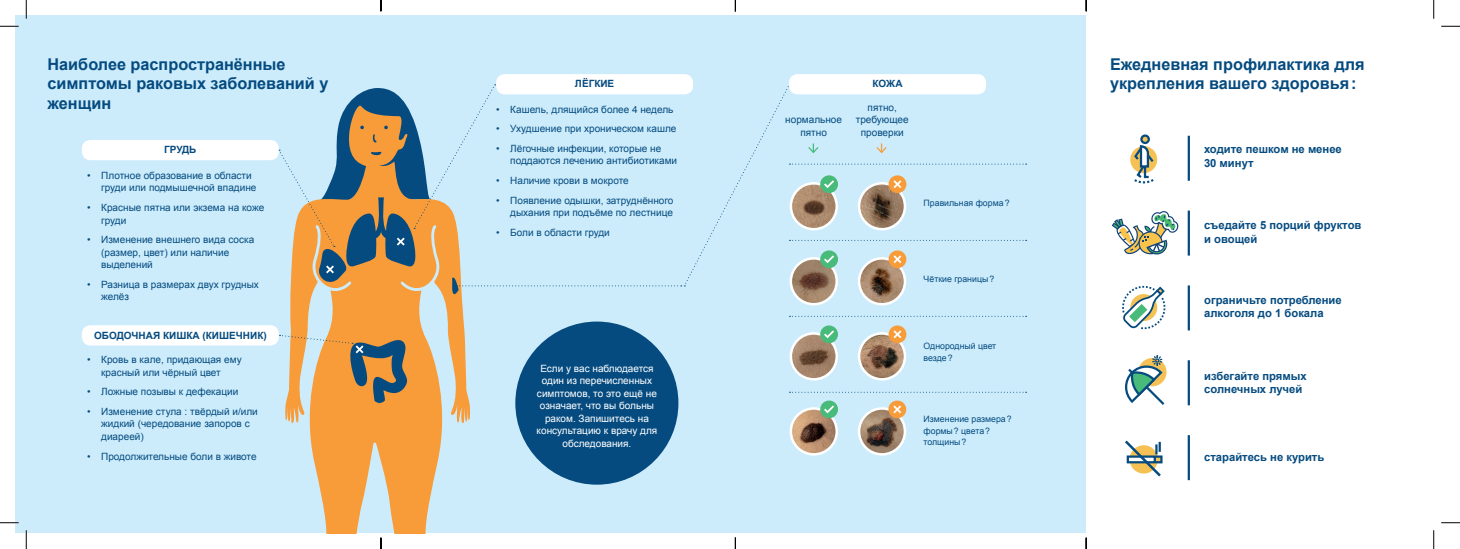
<style>
.page{position:relative;width:1460px;height:549px;background:#fff}
.page>*{position:absolute;margin:0;border:0;box-sizing:border-box;transform-origin:0 0}
.t1{font:700 16.25px/19.5px "Arial";color:#054b80}
.t2{font:700 11.25px/13.5px "Arial";color:#054b80}
.t3{font:10px/12.5px "Arial";color:#054b80}
.t4{font:10px/12.5px "Arial";color:#fff;text-align:center}
.t5{font:700 10px "Arial";color:#054b80}
.t6{font:8.75px/11.2px "Arial";color:#054b80}
</style>
<div class="page">
<div style="left:16px;top:16px;width:1070px;height:517px;background:#ccecfb"></div>
<svg style="left:285px;top:295px;width:185px;height:238px;fill:#f89b39"></svg>
<div style="left:82px;top:140px;width:197px;height:20px;background:#fff;border-radius:9px"></div>
<div style="left:515px;top:321px;width:163px;height:163px;background:#054b80;border-radius:50%"></div>
<svg style="left:279px;top:334px;width:132px;height:72px"></svg>
<div style="left:82px;top:325px;width:197px;height:20px;background:#fff;border-radius:9px"></div>
<div style="left:496px;top:74px;width:197px;height:20px;background:#fff;border-radius:9px"></div>
<div style="left:788px;top:74px;width:197px;height:20px;background:#fff;border-radius:9px"></div>
<svg style="left:789px;top:316px;width:237px;height:1px"></svg>
<svg style="left:789px;top:391px;width:237px;height:1px"></svg>
<hr style="left:1187px;top:136px;width:2px;height:45px;background:#054b80">
<hr style="left:1187px;top:210px;width:2px;height:45px;background:#054b80">
<hr style="left:1187px;top:285px;width:2px;height:45px;background:#054b80">
<hr style="left:1187px;top:360px;width:2px;height:45px;background:#054b80">
<hr style="left:1187px;top:435px;width:2px;height:45px;background:#054b80">
<svg style="left:1130px;top:146px;width:26px;height:27px"></svg>
<div style="left:1141px;top:135px;width:7px;height:8px;background:#f6c154;border-radius:50%"></div>
<div style="left:1140px;top:134px;width:9px;height:10px;border:2px solid #054b80;border-radius:50%"></div>
<svg style="left:1132px;top:144px;width:23px;height:39px"></svg>
<svg style="left:1122px;top:286px;width:43px;height:43px"></svg>
<svg style="left:1125px;top:355px;width:41px;height:50px"></svg>
<svg style="left:1125px;top:440px;width:38px;height:37px"></svg>
<img style="left:794px;top:295px;width:40px;height:9px">
<div style="left:789px;top:257px;width:48px;height:48px;border:2px solid #fff;border-radius:50%"></div>
<img style="left:858px;top:258px;width:46px;height:46px;border-radius:23px">
<img style="left:792px;top:335px;width:44px;height:44px">
<div style="left:789px;top:332px;width:48px;height:48px;border:2px solid #fff;border-radius:50%"></div>
<img style="left:860px;top:335px;width:44px;height:44px">
<div style="left:857px;top:332px;width:49px;height:48px;border:2px solid #fff;border-radius:50%"></div>
<img style="left:792px;top:410px;width:44px;height:43px">
<div style="left:789px;top:407px;width:48px;height:48px;border:2px solid #fff;border-radius:50%"></div>
<img style="left:858px;top:408px;width:46px;height:46px;border-radius:23px">
<div style="left:857px;top:407px;width:49px;height:48px;border:2px solid #fff;border-radius:50%"></div>
<div style="left:888px;top:325px;width:18px;height:18px;background:#f89b39;border-radius:9px"></div>
<svg style="left:893px;top:330px;width:8px;height:8px"></svg>
<div style="left:888px;top:400px;width:18px;height:18px;background:#f89b39;border-radius:9px"></div>
<svg style="left:893px;top:405px;width:8px;height:8px"></svg>
<svg style="left:279px;top:83px;width:747px;height:212px"></svg>
<div style="left:820px;top:325px;width:17px;height:18px;background:#48ba79;border-radius:9px"></div>
<svg style="left:824px;top:330px;width:10px;height:8px"></svg>
<div style="left:820px;top:400px;width:17px;height:18px;background:#48ba79;border-radius:9px"></div>
<svg style="left:824px;top:405px;width:10px;height:8px"></svg>
<svg style="left:1111px;top:211px;width:67px;height:44px"></svg>
<svg style="left:0;top:25px;width:19px;height:2px"></svg>
<svg style="left:1441px;top:25px;width:18px;height:2px"></svg>
<svg style="left:0;top:522px;width:19px;height:1px"></svg>
<svg style="left:1441px;top:522px;width:18px;height:1px"></svg>
<svg style="left:25px;top:0;width:2px;height:19px"></svg>
<svg style="left:25px;top:530px;width:2px;height:19px"></svg>
<svg style="left:1433px;top:0;width:1px;height:19px"></svg>
<svg style="left:1433px;top:530px;width:1px;height:19px"></svg>
<svg style="left:380px;top:537px;width:1px;height:12px"></svg>
<svg style="left:734px;top:0;width:2px;height:11px"></svg>
<svg style="left:734px;top:537px;width:2px;height:12px"></svg>
<svg style="left:1085px;top:537px;width:1px;height:12px"></svg>
<h1 class="t1" style="left:48px;top:55px;width:282px">Наиболее распространëнные симптомы раковых заболеваний у женщин</h1>
<p class="t5" style="left:164px;top:143px;width:34px">ГРУДЬ</p>
<p class="t3" style="left:101px;top:169px;width:157px;text-indent:-14px">• Плотное образование в области груди или подмышечной впадине</p>
<p class="t3" style="left:101px;top:201px;width:164px;text-indent:-14px">• Красные пятна или экзема на коже груди</p>
<p class="t3" style="left:101px;top:233px;width:154px;text-indent:-14px">• Изменениe внешнего вида соска (размер, цвет) или наличие выделений</p>
<p class="t3" style="left:101px;top:278px;width:159px;text-indent:-14px">• Разница в размерах двух грудных желëз</p>
<p class="t5" style="left:94px;top:328px;width:174px">ОБОДОЧНАЯ КИШКА (КИШЕЧНИК)</p>
<p class="t3" style="left:101px;top:353px;width:142px;text-indent:-14px">• Кровь в кале, придающая ему красный или чëрный цвет</p>
<p class="t3" style="left:87px;top:385px;width:153px">• Ложные позывы к дефекации</p>
<p class="t3" style="left:101px;top:405px;width:158px;text-indent:-14px">• Изменение стула : твëрдый и/или жидкий (чередование запоров с диареей)</p>
<p class="t3" style="left:87px;top:450px;width:171px">• Продолжительные боли в животе</p>
<p class="t5" style="left:575px;top:77px;width:41px">ЛËГКИЕ</p>
<p class="t5" style="left:872px;top:77px;width:32px">КОЖА</p>
<p class="t3" style="left:496px;top:103px;width:179px">• Кашель, длящийся более 4 недель</p>
<p class="t3" style="left:496px;top:122px;width:182px">• Ухудшение при хроническом кашле</p>
<p class="t3" style="left:510px;top:142px;width:168px;text-indent:-14px">• Лëгочные инфекции, которые не поддаются лечению антибиотиками</p>
<p class="t3" style="left:496px;top:174px;width:134px">• Наличие крови в мокроте</p>
<p class="t3" style="left:496px;top:194px;width:179px;text-align:right">• Появление одышки, затруднëнного дыхания при подъëме по лестнице</p>
<p class="t3" style="left:496px;top:226px;width:115px">• Боли в области груди</p>
<p class="t3" style="left:785px;top:114px;width:58px;text-align:center">нормальное пятно</p>
<p class="t3" style="left:855px;top:101px;width:54px;text-align:center">пятно, требующее проверки</p>
<p class="t6" style="left:923px;top:197px;width:87px">Правильная форма?</p>
<p class="t6" style="left:923px;top:273px;width:72px">Чëткие границы?</p>
<p class="t4" style="left:536px;top:362px;width:122px">Если у вас наблюдается один из перечисленных симптомов, то это ещë не означает, что вы больны раком. Запишитесь на консультацию к врачу для обследования.</p>
<p class="t6" style="left:923px;top:340px;width:74px">Однородный цвет везде?</p>
<p class="t6" style="left:923px;top:413px;width:90px">Изменениe размера? формы? цвета? толщины?</p>
<h1 class="t1" style="left:1109px;top:55px;width:256px">Ежедневная профилактика для укрепления вашего здоровья:</h1>
<p class="t2" style="left:1203px;top:143px;width:139px">ходите пешком не менее<br>30 минут</p>
<p class="t2" style="left:1203px;top:219px;width:159px">съедайте 5 порций фруктов и овощей</p>
<p class="t2" style="left:1203px;top:293px;width:139px">ограничьте потребление алкоголя до 1 бокала</p>
<p class="t2" style="left:1203px;top:369px;width:104px">избегайте прямых солнечных лучей</p>
<p class="t2" style="left:1203px;top:450px;width:122px">старайтесь не курить</p>
</div>
